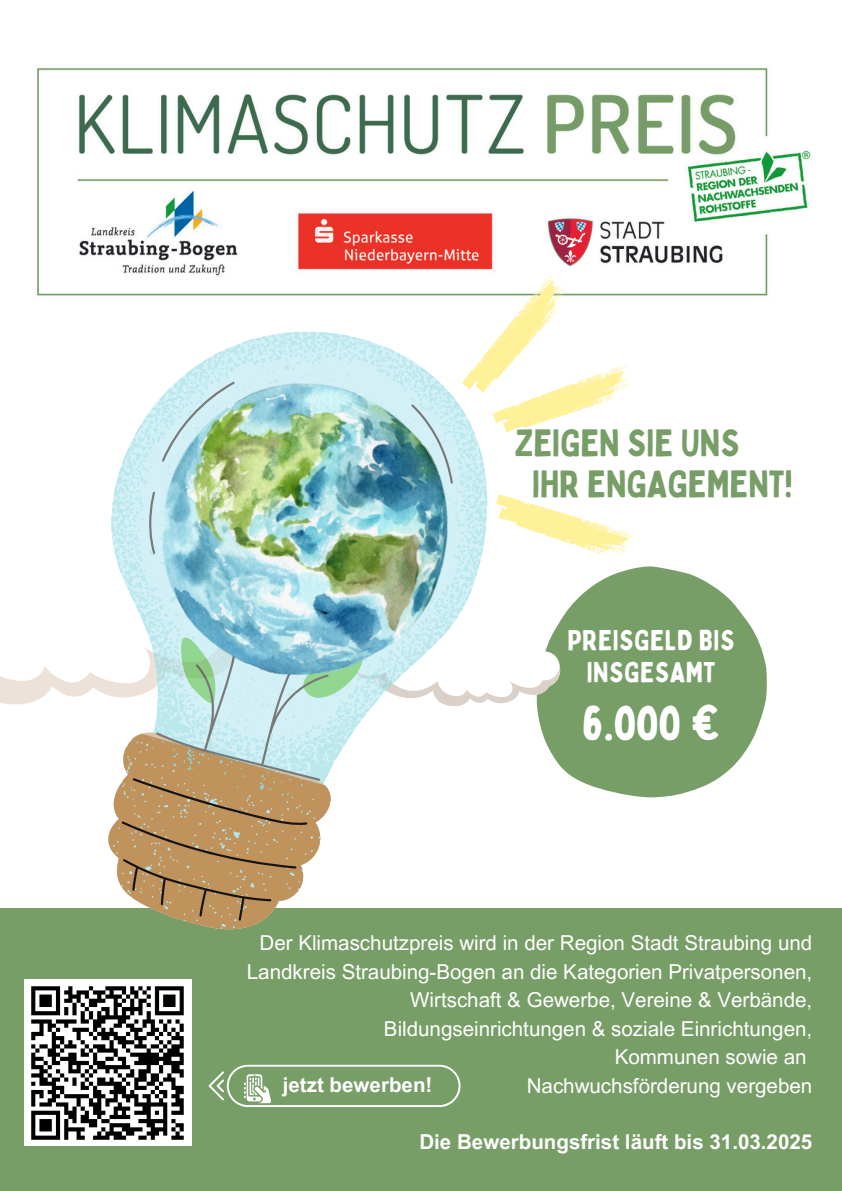
<style>
.page{position:relative;width:842px;height:1191px;background:#fff}
.page>*{position:absolute;margin:0;border:0;box-sizing:border-box;transform-origin:0 0}
.t1{font:48.9px "Bobby Jones";color:#fff}
.t2{font:37.5px "Bobby Jones";color:#789e68}
.t3{font:28.2px/31.4px "Bobby Jones";letter-spacing:.02em;color:#fff;text-align:center}
.t4{font:20.5px/28.6px "Arial MT Pro";color:#fff;text-align:right}
.t5{font:700 20.5px "Arial MT Pro";color:#fff}
</style>
<div class="page">
<img style="left:37px;top:67px;width:774px;height:229px">
<div style="left:0;top:908px;width:842px;height:282px;background:#789e68"></div>
<img style="left:24px;top:979px;width:167px;height:166px">
<svg style="left:208px;top:1064px;width:252px;height:42px"></svg>
<svg style="left:548px;top:566px;width:219px;height:231px;fill:#789e68"></svg>
<svg style="left:37px;top:281px;width:422px;height:15px"></svg>
<svg style="left:44px;top:285px;width:415px;height:47px"></svg>
<svg style="left:501px;top:495px;width:136px;height:60px"></svg>
<img style="left:111px;top:332px;width:390px;height:273px">
<svg style="left:0;top:605px;width:563px;height:143px"></svg>
<svg style="left:46px;top:708px;width:366px;height:222px"></svg>
<svg style="left:459px;top:269px;width:180px;height:169px"></svg>
<h2 class="t2" style="left:514px;top:419px;width:227px">ZEIGEN SIE UNS</h2>
<p class="t2" style="left:532px;top:460px;width:262px">IHR ENGAGEMENT!</p>
<p class="t3" style="left:568px;top:623px;width:168px">PREISGELD BIS<br>INSGESAMT</p>
<p class="t1" style="left:582px;top:692px;width:140px">6.000 €</p>
<p class="t4" style="left:247px;top:930px;width:567px">Der Klimaschutzpreis wird in der Region Stadt Straubing und Landkreis Straubing-Bogen an die Kategorien Privatpersonen, Wirtschaft &amp; Gewerbe, Vereine &amp; Verbände, Bildungseinrichtungen &amp; soziale Einrichtungen,</p>
<p class="t4" style="left:615px;top:1045px;width:193px">Kommunen sowie an</p>
<p class="t5" style="left:283px;top:1077px;width:151px">jetzt bewerben!</p>
<p class="t4" style="left:527px;top:1074px;width:287px">Nachwuchsförderung vergeben</p>
<h2 class="t5" style="left:419px;top:1134px;width:394px">Die Bewerbungsfrist läuft bis 31.03.2025</h2>
</div>
